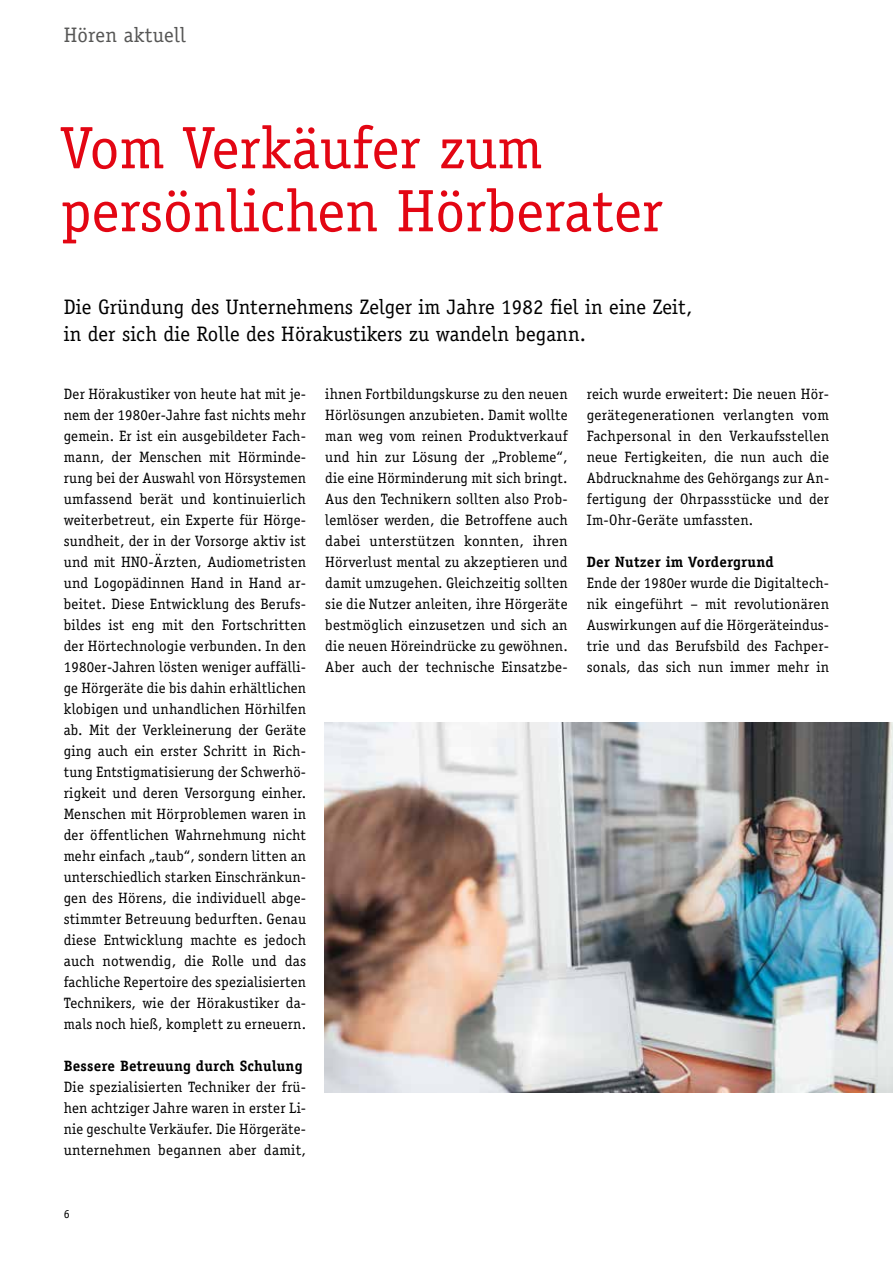
<style>
.page{position:relative;width:893px;height:1263px;background:#fff}
.page>*{position:absolute;margin:0;border:0;box-sizing:border-box;transform-origin:0 0}
.t1{font:60px/63px "Officina Serif";color:#e30613}
.t2{font:21px/27px "Officina Serif";letter-spacing:.005em;color:#000}
.t3{font:21px "Officina Serif";letter-spacing:.01em;color:#575756}
.t4{font:15px/21px "Officina Serif";letter-spacing:.015em;color:#000;text-align:justify}
.t5{font:700 15px "Officina Serif";letter-spacing:.015em;color:#000}
.t6{font:12px "Officina Serif";color:#000}
</style>
<div class="page">
<img style="left:325px;top:723px;width:568px;height:370px">
<h2 class="t3" style="left:64px;top:23px;width:124px">Hören aktuell</h2>
<h1 class="t1" style="left:61px;top:117px;width:604px">Vom Verkäufer zum persönlichen Hörberater</h1>
<h2 class="t2" style="left:64px;top:294px;width:630px">Die Gründung des Unternehmens Zelger im Jahre 1982 fiel in eine Zeit, in der sich die Rolle des Hörakustikers zu wandeln begann.</h2>
<p class="t4" style="left:64px;top:384px;width:244px">Der Hörakustiker von heute hat mit je&shy;nem der 1980er-Jahre fast nichts mehr gemein. Er ist ein ausgebildeter Fach&shy;mann, der Menschen mit Hörminde&shy;rung bei der Auswahl von Hörsystemen umfassend berät und kontinuierlich weiterbetreut, ein Experte für Hörge&shy;sundheit, der in der Vorsorge aktiv ist und mit HNO-Ärzten, Audiometristen und Logopädinnen Hand in Hand ar&shy;beitet. Diese Entwicklung des Berufs&shy;bildes ist eng mit den Fortschritten der Hörtechnologie verbunden. In den 1980er-Jahren lösten weniger auffälli&shy;ge Hörgeräte die bis dahin erhältlichen klobigen und unhandlichen Hörhilfen ab. Mit der Verkleinerung der Geräte ging auch ein erster Schritt in Rich&shy;tung Entstigmatisierung der Schwerhö&shy;rigkeit und deren Versorgung einher.<br>Menschen mit Hörproblemen waren in der öffentlichen Wahrnehmung nicht mehr einfach „taub“, sondern litten an unterschiedlich starken Einschränkun&shy;gen des Hörens, die individuell abge&shy;stimmter Betreuung bedurften. Genau diese Entwicklung machte es jedoch auch notwendig, die Rolle und das fachliche Repertoire des spezialisierten Technikers, wie der Hörakustiker da&shy;mals noch hieß, komplett zu erneuern.</p>
<p class="t5" style="left:64px;top:1057px;width:240px">Bessere Betreuung durch Schulung</p>
<p class="t4" style="left:64px;top:1077px;width:244px">Die spezialisierten Techniker der frü&shy;hen achtziger Jahre waren in erster Li&shy;nie geschulte Verkäufer. Die Hörgeräte&shy;unternehmen begannen aber damit,</p>
<p class="t4" style="left:325px;top:384px;width:244px">ihnen Fortbildungskurse zu den neuen Hörlösungen anzubieten. Damit wollte man weg vom reinen Produktverkauf und hin zur Lösung der „Probleme“, die eine Hörminderung mit sich bringt.<br>Aus den Technikern sollten also Prob&shy;lemlöser werden, die Betroffene auch dabei unterstützen konnten, ihren Hörverlust mental zu akzeptieren und damit umzugehen. Gleichzeitig sollten sie die Nutzer anleiten, ihre Hörgeräte bestmöglich einzusetzen und sich an die neuen Höreindrücke zu gewöhnen.<br>Aber auch der technische Einsatzbe-</p>
<p class="t4" style="left:587px;top:384px;width:244px">reich wurde erweitert: Die neuen Hör&shy;gerätegenerationen verlangten vom Fachpersonal in den Verkaufsstellen neue Fertigkeiten, die nun auch die Abdrucknahme des Gehörgangs zur An&shy;fertigung der Ohrpassstücke und der Im-Ohr-Geräte umfassten.</p>
<p class="t5" style="left:587px;top:553px;width:189px">Der Nutzer im Vordergrund</p>
<p class="t4" style="left:587px;top:573px;width:244px">Ende der 1980er wurde die Digitaltech&shy;nik eingeführt – mit revolutionären Auswirkungen auf die Hörgeräteindus&shy;trie und das Berufsbild des Fachper&shy;sonals, das sich nun immer mehr in</p>
<p class="t6" style="left:64px;top:1207px;width:7px">6</p>
</div>
